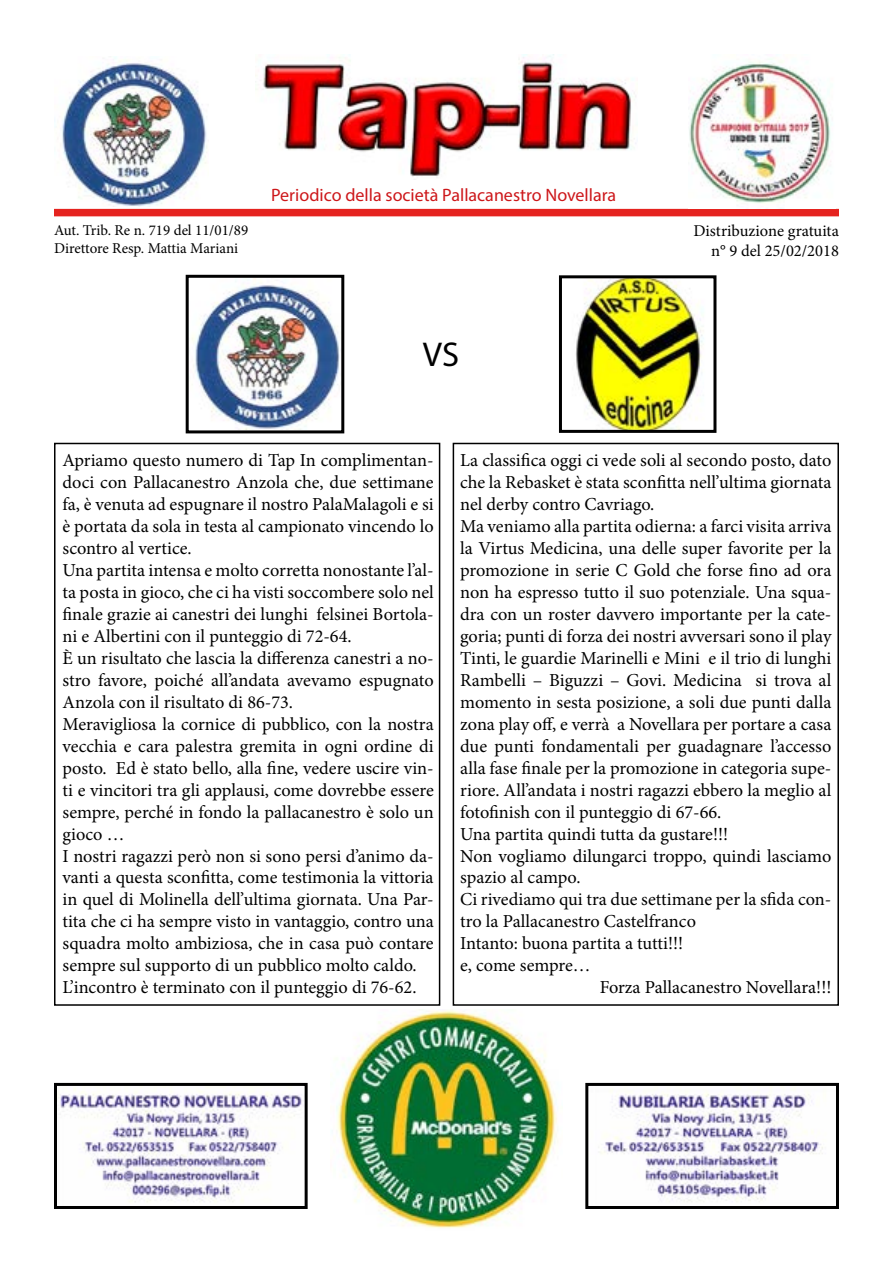
<style>
.page{position:relative;width:893px;height:1263px;background:#fff}
.page>*{position:absolute;margin:0;border:0;box-sizing:border-box;transform-origin:0 0}
.t1{font:34.5px "Myriad Pro";color:#000}
.t2{font:18.3px/21.9px "Minion Pro";color:#000}
.t3{font:18px "Myriad Pro";color:#cd171a}
.t4{font:16.5px/19.8px "Minion Pro";color:#000;text-align:right}
.t5{font:15px/18px "Minion Pro";color:#000}
</style>
<div class="page">
<div style="left:54px;top:209px;width:785px;height:7px;background:#e5231f"></div>
<img style="left:58px;top:1087px;width:244px;height:116px">
<div style="left:54px;top:1083px;width:254px;height:126px;border:3px solid #000"></div>
<img style="left:598px;top:1089px;width:225px;height:113px">
<div style="left:585px;top:1083px;width:254px;height:126px;border:3px solid #000"></div>
<img style="left:54px;top:56px;width:153px;height:150px">
<img style="left:336px;top:1010px;width:222px;height:218px">
<img style="left:689px;top:59px;width:143px;height:145px">
<img style="left:255px;top:54px;width:381px;height:123px">
<img style="left:191px;top:279px;width:149px;height:150px">
<div style="left:186px;top:275px;width:158px;height:158px;border:3px solid #000"></div>
<img style="left:576px;top:279px;width:128px;height:150px">
<div style="left:559px;top:275px;width:157px;height:158px;border:3px solid #000"></div>
<div style="left:54px;top:443px;width:386px;height:563px;border:2px solid #000"></div>
<div style="left:453px;top:443px;width:386px;height:563px;border:2px solid #000"></div>
<p class="t3" style="left:271px;top:184px;width:347px">Periodico della società Pallacanestro Novellara</p>
<p class="t5" style="left:54px;top:221px;width:196px">Aut. Trib. Re n. 719 del 11/01/89<br>Direttore Resp. Mattia Mariani</p>
<p class="t4" style="left:693px;top:221px;width:147px">Distribuzione gratuita n° 9 del 25/02/2018</p>
<h1 class="t1" style="left:423px;top:333px;width:38px">VS</h1>
<p class="t2" style="left:63px;top:449px;width:373px">Apriamo questo numero di Tap In complimentan&shy;doci con Pallacanestro Anzola che, due settimane fa, è venuta ad espugnare il nostro PalaMalagoli e si è portata da sola in testa al campionato vincendo lo scontro al vertice.<br>Una partita intensa e molto corretta nonostante l’al&shy;ta posta in gioco, che ci ha visti soccombere solo nel finale grazie ai canestri dei lunghi felsinei Bortola&shy;ni e Albertini con il punteggio di 72-64.<br>È un risultato che lascia la differenza canestri a no&shy;stro favore, poiché all’andata avevamo espugnato Anzola con il risultato di 86-73.<br>Meravigliosa la cornice di pubblico, con la nostra vecchia e cara palestra gremita in ogni ordine di posto. Ed è stato bello, alla fine, vedere uscire vin&shy;ti e vincitori tra gli applausi, come dovrebbe essere sempre, perché in fondo la pallacanestro è solo un gioco …<br>I nostri ragazzi però non si sono persi d’animo da&shy;vanti a questa sconfitta, come testimonia la vittoria in quel di Molinella dell’ultima giornata. Una Par&shy;tita che ci ha sempre visto in vantaggio, contro una squadra molto ambiziosa, che in casa può contare sempre sul supporto di un pubblico molto caldo.<br>L’incontro è terminato con il punteggio di 76-62.</p>
<p class="t2" style="left:460px;top:449px;width:373px">La classifica oggi ci vede soli al secondo posto, dato</p>
<p class="t2" style="left:460px;top:471px;width:373px">che la Rebasket è stata sconfitta nell’ultima giornata</p>
<p class="t2" style="left:460px;top:493px;width:196px">nel derby contro Cavriago.</p>
<p class="t2" style="left:460px;top:515px;width:373px">Ma veniamo alla partita odierna: a farci visita arriva</p>
<p class="t2" style="left:460px;top:537px;width:373px">la Virtus Medicina, una delle super favorite per la</p>
<p class="t2" style="left:460px;top:559px;width:373px">promozione in serie C Gold che forse fino ad ora</p>
<p class="t2" style="left:460px;top:581px;width:373px">non ha espresso tutto il suo potenziale. Una squa-</p>
<p class="t2" style="left:460px;top:603px;width:373px">dra con un roster davvero importante per la cate-</p>
<p class="t2" style="left:460px;top:625px;width:373px">goria; punti di forza dei nostri avversari sono il play</p>
<p class="t2" style="left:460px;top:647px;width:373px">Tinti, le guardie Marinelli e Mini e il trio di lunghi</p>
<p class="t2" style="left:460px;top:669px;width:373px">Rambelli – Biguzzi – Govi. Medicina si trova al</p>
<p class="t2" style="left:460px;top:691px;width:373px">momento in sesta posizione, a soli due punti dalla</p>
<p class="t2" style="left:460px;top:713px;width:373px">zona play off, e verrà a Novellara per portare a casa</p>
<p class="t2" style="left:460px;top:735px;width:373px">due punti fondamentali per guadagnare l’accesso</p>
<p class="t2" style="left:460px;top:757px;width:373px">alla fase finale per la promozione in categoria supe-</p>
<p class="t2" style="left:460px;top:779px;width:373px">riore. All’andata i nostri ragazzi ebbero la meglio al</p>
<p class="t2" style="left:460px;top:801px;width:263px">fotofinish con il punteggio di 67-66.</p>
<p class="t2" style="left:460px;top:823px;width:269px">Una partita quindi tutta da gustare!!!</p>
<p class="t2" style="left:460px;top:845px;width:373px">Non vogliamo dilungarci troppo, quindi lasciamo</p>
<p class="t2" style="left:460px;top:867px;width:122px">spazio al campo.</p>
<p class="t2" style="left:460px;top:889px;width:373px">Ci rivediamo qui tra due settimane per la sfida con-</p>
<p class="t2" style="left:460px;top:911px;width:237px">tro la Pallacanestro Castelfranco</p>
<p class="t2" style="left:460px;top:933px;width:225px">Intanto: buona partita a tutti!!!</p>
<p class="t2" style="left:460px;top:955px;width:132px">e, come sempre…</p>
<p class="t2" style="left:600px;top:976px;width:233px">Forza Pallacanestro Novellara!!!</p>
</div>
